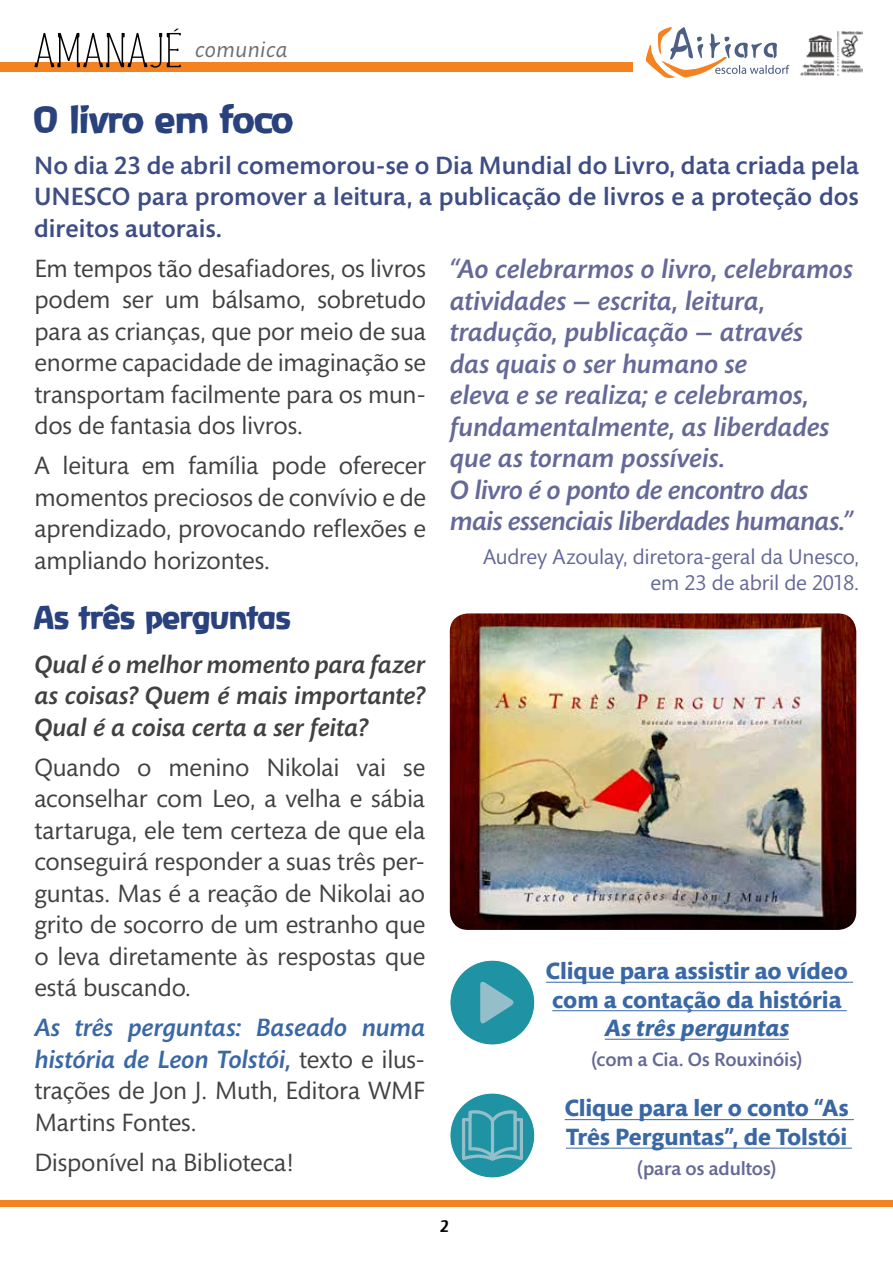
<style>
.page{position:relative;width:893px;height:1263px;background:#fff}
.page>*{position:absolute;margin:0;border:0;box-sizing:border-box;transform-origin:0 0}
.t1{font:34.5px "Baar Antropos Display";color:#29417c}
.t2{font:30px "Baar Antropos Display";letter-spacing:-.005em;color:#29417c}
.t3{font:italic 500 27px/31.5px "Mundo Sans Std";letter-spacing:-.005em;color:#656997}
.t4{font:25.5px/31.5px "Mundo Sans Std";letter-spacing:-.005em;color:#414042;text-align:justify}
.t5{font:500 25.5px/31.5px "Mundo Sans Std";letter-spacing:.01em;color:#3e4e84;text-align:justify}
.t6{font:italic 500 25.5px/31.5px "Mundo Sans Std";letter-spacing:-.005em;color:#414042;text-align:justify}
.t7{font:700 24px/28.5px "Mundo Sans Std";color:#3a68a5}
.t8{font:italic 700 24px "Mundo Sans Std";color:#3a68a5}
.t9{font:italic 22.5px "Mundo Sans Std";letter-spacing:.025em;color:#6d6e71}
.t10{font:21.75px/25.5px "Mundo Sans Std";letter-spacing:-.005em;color:#656997;text-align:right}
.t11{font:500 19.5px "Mundo Sans Std";letter-spacing:-.005em;color:#656997}
.t12{font:16.5px "Baar Antropos Aidfont";color:#000}
.s1{font-weight:500;font-style:italic;color:#3a68a5}
</style>
<div class="page">
<div style="left:0;top:1200px;width:893px;height:6px;background:#f58220"></div>
<img style="left:800px;top:31px;width:63px;height:45px">
<svg style="left:646px;top:27px;width:143px;height:51px"></svg>
<div style="left:0;top:63px;width:632px;height:9px;background:#f58220"></div>
<svg style="left:34px;top:29px;width:147px;height:39px"></svg>
<div style="left:450px;top:960px;width:85px;height:85px;background:#1f93a3;border-radius:50%"></div>
<svg style="left:480px;top:981px;width:34px;height:43px"></svg>
<div style="left:450px;top:1093px;width:85px;height:85px;background:#1f93a3;border-radius:50%"></div>
<img style="left:463px;top:1111px;width:59px;height:49px">
<hr style="left:546px;top:982px;width:307px;height:1px;background:#3a68a5">
<hr style="left:552px;top:1010px;width:295px;height:1px;background:#3a68a5">
<hr style="left:605px;top:1039px;width:184px;height:1px;background:#3a68a5">
<img style="left:450px;top:613px;width:406px;height:317px">
<hr style="left:565px;top:1119px;width:289px;height:1px;background:#3a68a5">
<hr style="left:566px;top:1148px;width:286px;height:1px;background:#3a68a5">
<p class="t9" style="left:195px;top:37px;width:94px">comunica</p>
<h1 class="t1" style="left:34px;top:97px;width:261px">O livro em foco</h1>
<p class="t5" style="left:34px;top:150px;width:826px">No dia 23 de abril comemorou-se o Dia Mundial do Livro, data criada pela UNESCO para promover a leitura, a publicação de livros e a proteção dos direitos autorais.</p>
<p class="t4" style="left:34px;top:253px;width:393px">Em tempos tão desafiadores, os livros podem ser um bálsamo, sobretudo para as crianças, que por meio de sua enorme capacidade de imaginação se transportam facilmente para os mun&shy;dos de fantasia dos livros.</p>
<p class="t4" style="left:34px;top:451px;width:393px">A leitura em família pode oferecer momentos preciosos de convívio e de aprendizado, provocando reflexões e ampliando horizontes.</p>
<p class="t2" style="left:34px;top:597px;width:258px">As três perguntas</p>
<p class="t6" style="left:34px;top:649px;width:392px">Qual é o melhor momento para fazer as coisas? Quem é mais importante?<br>Qual é a coisa certa a ser feita?</p>
<p class="t4" style="left:34px;top:752px;width:392px">Quando o menino Nikolai vai se aconselhar com Leo, a velha e sábia tartaruga, ele tem certeza de que ela conseguirá responder a suas três per&shy;guntas. Mas é a reação de Nikolai ao grito de socorro de um estranho que o leva diretamente às respostas que está buscando.</p>
<p class="t4" style="left:34px;top:1013px;width:392px"><span class="s1">As três perguntas: Baseado numa história de Leon Tolstói,</span> texto e ilus&shy;trações de Jon J. Muth, Editora WMF Martins Fontes.</p>
<p class="t4" style="left:34px;top:1147px;width:262px">Disponível na Biblioteca!</p>
<p class="t3" style="left:450px;top:254px;width:404px">“Ao celebrarmos o livro, celebramos atividades — escrita, leitura, tradução, publicação — através<br>das quais o ser humano se<br>eleva e se realiza; e celebramos, fundamentalmente, as liberdades que as tornam possíveis.<br>O livro é o ponto de encontro das mais essenciais liberdades humanas.”</p>
<p class="t10" style="left:483px;top:545px;width:377px">Audrey Azoulay, diretora-geral da Unesco, em 23 de abril de 2018.</p>
<p class="t7" style="left:546px;top:957px;width:303px">Clique para assistir ao vídeo com a contação da história</p>
<p class="t8" style="left:605px;top:1014px;width:186px">As três perguntas</p>
<p class="t11" style="left:591px;top:1048px;width:212px">(com a Cia. Os Rouxinóis)</p>
<p class="t7" style="left:565px;top:1095px;width:285px">Clique para ler o conto “As<br>Três Perguntas”, de Tolstói</p>
<p class="t11" style="left:637px;top:1157px;width:140px">(para os adultos)</p>
<p class="t12" style="left:440px;top:1216px;width:10px">2</p>
</div>
